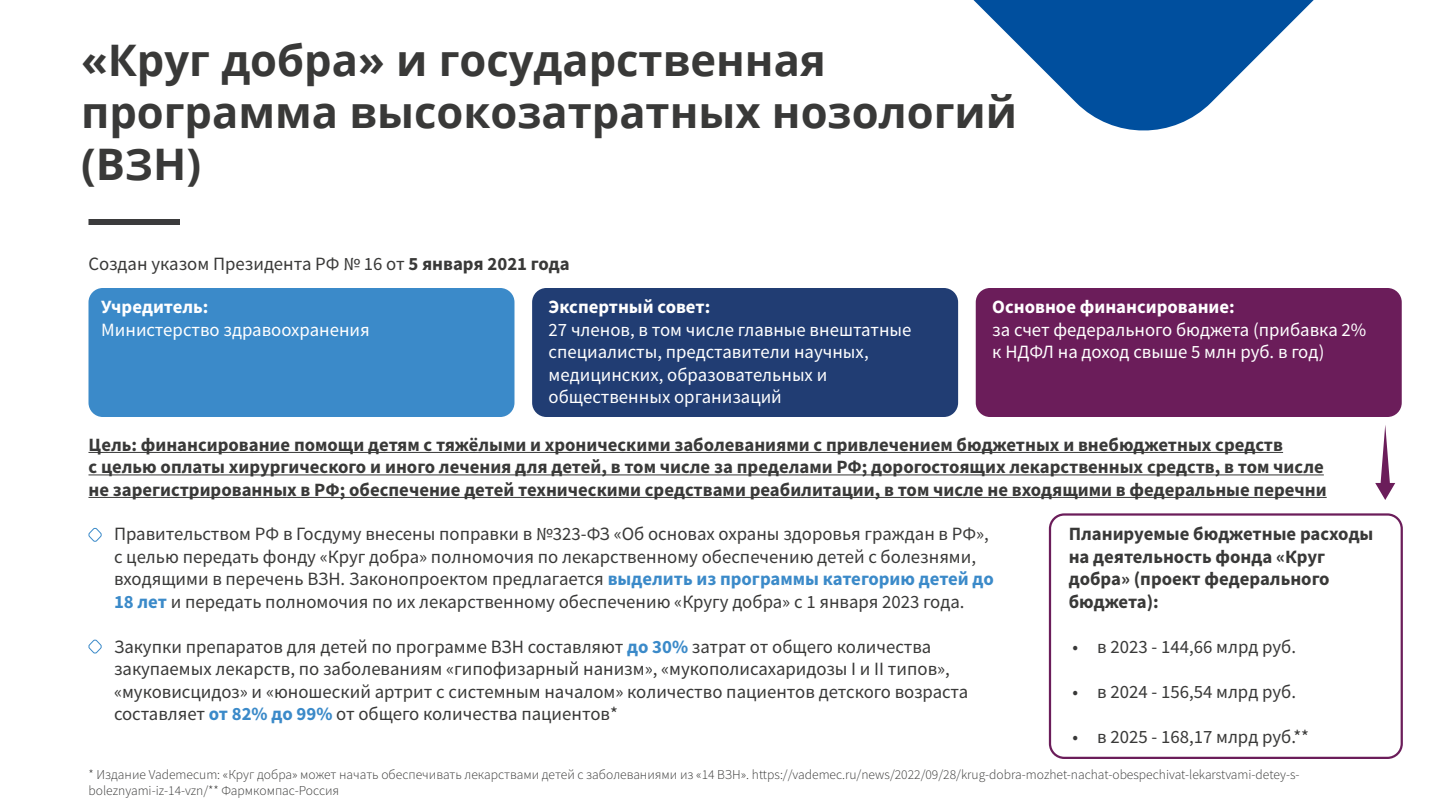
<style>
.page{position:relative;width:1440px;height:810px;background:#fff}
.page>*{position:absolute;margin:0;border:0;box-sizing:border-box;transform-origin:0 0}
.t1{font:700 43.5px/52.2px "Open Sans";color:#393938}
.t2{font:18.75px/22.5px "Source Sans Pro";color:#393938}
.t3{font:700 18.75px/22.5px "Source Sans Pro";color:#393938}
.t4{font:18.75px/22.5px "Source Sans Pro";color:#fff}
.t5{font:700 18.75px "Source Sans Pro";color:#fff}
.t6{font:300 13.5px/16.2px "Source Sans Pro";color:#393938}
.s1{font-weight:700}
.s2{font-weight:700;color:#3b8ac9}
</style>
<div class="page">
<div style="left:532px;top:288px;width:426px;height:129px;background:#213d73;border-radius:14px"></div>
<div style="left:88px;top:288px;width:426px;height:129px;background:#3b8ac9;border-radius:14px"></div>
<div style="left:976px;top:288px;width:426px;height:129px;background:#6b1d5a;border-radius:14px"></div>
<div style="left:1049px;top:513px;width:354px;height:246px;border:2px solid #6b1d5a;border-radius:14px"></div>
<div style="left:88px;top:219px;width:92px;height:6px;background:#3b3b3c"></div>
<hr style="left:88px;top:452px;width:1195px;height:1px;background:#393938">
<hr style="left:88px;top:474px;width:1236px;height:1px;background:#393938">
<hr style="left:88px;top:497px;width:1239px;height:1px;background:#393938">
<svg style="left:88px;top:527px;width:14px;height:15px"></svg>
<svg style="left:88px;top:639px;width:14px;height:15px"></svg>
<svg style="left:1375px;top:425px;width:20px;height:75px"></svg>
<svg style="left:973px;top:0;width:341px;height:131px;fill:#004f9e"></svg>
<h1 class="t1" style="left:81px;top:33px;width:938px">«Круг добра» и государственная программа высокозатратных нозологий (ВЗН)</h1>
<p class="t2" style="left:88px;top:253px;width:483px">Создан указом Президента РФ № 16 от <span class="s1">5 января 2021 года</span></p>
<p class="t5" style="left:101px;top:294px;width:109px">Учредитель:</p>
<p class="t4" style="left:101px;top:318px;width:270px">Министерство здравоохранения</p>
<p class="t5" style="left:549px;top:294px;width:163px">Экспертный совет:</p>
<p class="t4" style="left:549px;top:318px;width:364px">27 членов, в том числе главные внештатные специалисты, представители научных, медицинских, образовательных и общественных организаций</p>
<p class="t5" style="left:992px;top:294px;width:244px">Основное финансирование:</p>
<p class="t4" style="left:992px;top:318px;width:376px">за счет федерального бюджета (прибавка 2% к НДФЛ на доход свыше 5 млн руб. в год)</p>
<p class="t3" style="left:88px;top:433px;width:1240px">Цель: финансирование помощи детям с тяжёлыми и хроническими заболеваниями с привлечением бюджетных и внебюджетных средств<br>с целью оплаты хирургического и иного лечения для детей, в том числе за пределами РФ; дорогостоящих лекарственных средств, в том числе не зарегистрированных в РФ; обеспечение детей техническими средствами реабилитации, в том числе не входящими в федеральные перечни</p>
<p class="t2" style="left:114px;top:522px;width:881px">Правительством РФ в Госдуму внесены поправки в №323-ФЗ «Об основах охраны здоровья граждан в РФ», с целью передать фонду «Круг добра» полномочия по лекарственному обеспечению детей с болезнями, входящими в перечень ВЗН. Законопроектом предлагается <span class="s2">выделить из программы категорию детей до 18 лет</span> и передать полномочия по их лекарственному обеспечению «Кругу добра» с 1 января 2023 года.</p>
<p class="t2" style="left:114px;top:635px;width:856px">Закупки препаратов для детей по программе ВЗН составляют <span class="s2">до 30%</span> затрат от общего количества закупаемых лекарств, по заболеваниям «гипофизарный нанизм», «мукополисахаридозы I и II типов», «муковисцидоз» и «юношеский артрит с системным началом» количество пациентов детского возраста составляет <span class="s2">от 82% до 99%</span> от общего количества пациентов*</p>
<p class="t3" style="left:1069px;top:522px;width:306px">Планируемые бюджетные расходы на деятельность фонда «Круг добра» (проект федерального бюджета):</p>
<p class="t2" style="left:1072px;top:635px;width:225px">• в 2023 - 144,66 млрд руб.</p>
<p class="t2" style="left:1072px;top:680px;width:225px">• в 2024 - 156,54 млрд руб.</p>
<p class="t2" style="left:1072px;top:725px;width:238px">• в 2025 - 168,17 млрд руб.**</p>
<p class="t6" style="left:88px;top:767px;width:1213px">* Издание Vademecum: «Круг добра» может начать обеспечивать лекарствами детей с заболеваниями из «14 ВЗН». https://vademec.ru/news/2022/09/28/krug-dobra-mozhet-nachat-obespechivat-lekarstvami-detey-s&shy;boleznyami-iz-14-vzn/** Фармкомпас-Россия</p>
</div>
